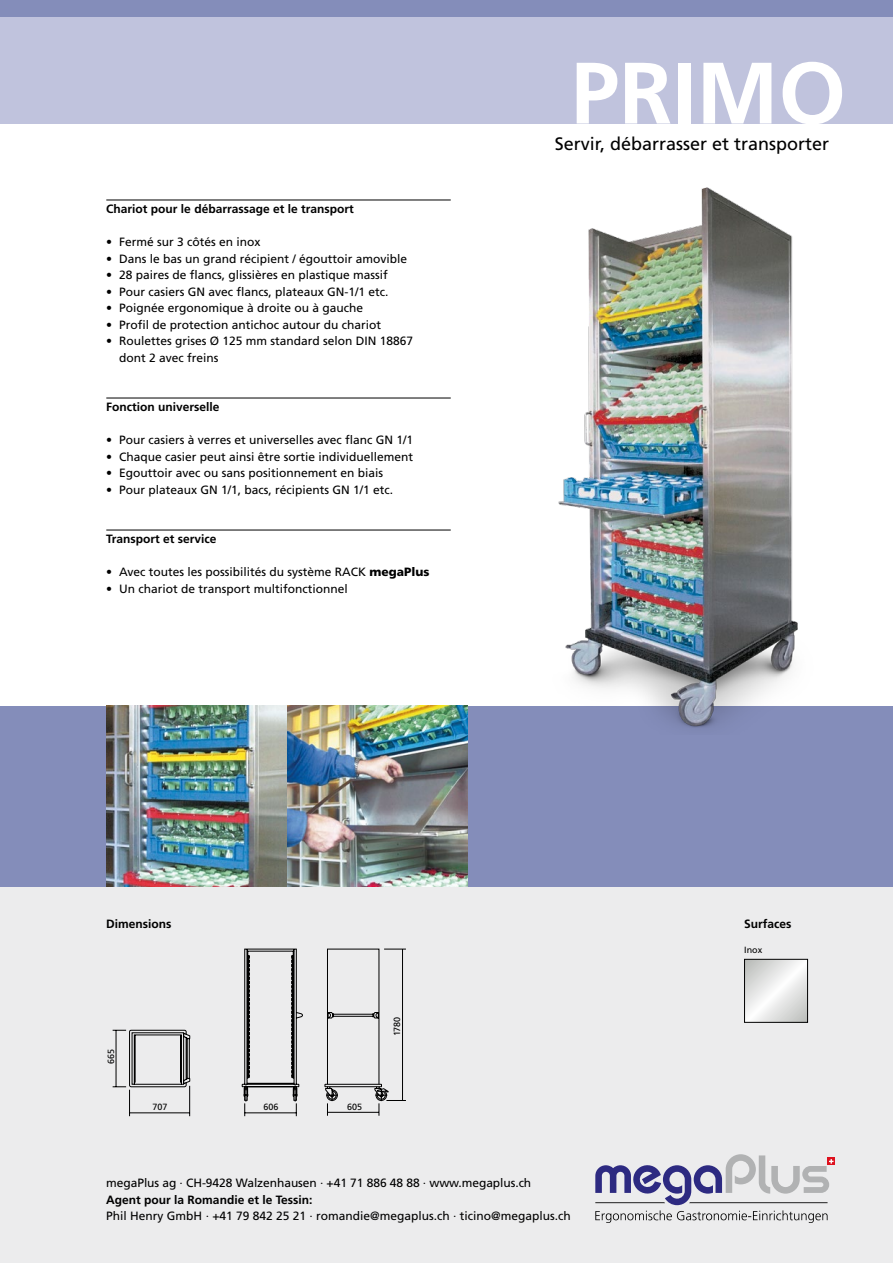
<style>
.page{position:relative;width:893px;height:1263px;background:#fff}
.page>*{position:absolute;margin:0;border:0;box-sizing:border-box;transform-origin:0 0}
.t1{font:700 87px "Frutiger LT Std";color:#fff}
.t2{font:18px "Frutiger LT Std";color:#000}
.t3{font:12px/16.5px "Frutiger LT Std";color:#000}
.t4{font:700 12px "Frutiger LT Std";color:#000}
.t5{font:9px "Frutiger LT Std";color:#000}
.s1{font-weight:900}
</style>
<div class="page">
<div style="left:0;top:0;width:893px;height:123px;background:#c0c3dd"></div>
<div style="left:0;top:0;width:893px;height:17px;background:#848dba"></div>
<div style="left:0;top:880px;width:893px;height:383px;background:#ececed"></div>
<div style="left:0;top:706px;width:893px;height:181px;background:#848dba"></div>
<svg style="left:833px;top:1158px;width:2px;height:7px"></svg>
<svg style="left:595px;top:1154px;width:238px;height:69px"></svg>
<img style="left:558px;top:187px;width:240px;height:541px">
<img style="left:106px;top:706px;width:362px;height:181px">
<svg style="left:112px;top:948px;width:294px;height:169px"></svg>
<svg style="left:746px;top:961px;width:60px;height:60px"></svg>
<div style="left:744px;top:959px;width:64px;height:64px;border:1px solid #000"></div>
<hr style="left:106px;top:200px;width:345px;height:1px;background:#000">
<hr style="left:106px;top:398px;width:345px;height:1px;background:#000">
<hr style="left:106px;top:530px;width:345px;height:1px;background:#000">
<p class="t1" style="left:571px;top:42px;width:277px">PRIMO</p>
<p class="t4" style="left:106px;top:202px;width:249px">Chariot pour le débarrassage et le transport</p>
<p class="t3" style="left:106px;top:234px;width:156px">• Fermé sur 3 côtés en inox</p>
<p class="t3" style="left:106px;top:250px;width:302px">• Dans le bas un grand récipient / égouttoir amovible</p>
<p class="t3" style="left:106px;top:267px;width:283px">• 28 paires de flancs, glissières en plastique massif</p>
<p class="t3" style="left:106px;top:283px;width:284px">• Pour casiers GN avec flancs, plateaux GN-1/1 etc.</p>
<p class="t3" style="left:106px;top:300px;width:258px">• Poignée ergonomique à droite ou à gauche</p>
<p class="t3" style="left:106px;top:316px;width:276px">• Profil de protection antichoc autour du chariot</p>
<p class="t3" style="left:119px;top:333px;width:296px;text-indent:-13px">• Roulettes grises Ø 125 mm standard selon DIN 18867 dont 2 avec freins</p>
<p class="t4" style="left:106px;top:400px;width:115px">Fonction universelle</p>
<p class="t3" style="left:106px;top:432px;width:308px">• Pour casiers à verres et universelles avec flanc GN 1/1</p>
<p class="t3" style="left:106px;top:448px;width:308px">• Chaque casier peut ainsi être sortie individuellement</p>
<p class="t3" style="left:106px;top:465px;width:278px">• Egouttoir avec ou sans positionnement en biais</p>
<p class="t3" style="left:106px;top:481px;width:288px">• Pour plateaux GN 1/1, bacs, récipients GN 1/1 etc.</p>
<p class="t4" style="left:106px;top:532px;width:112px">Transport et service</p>
<p class="t3" style="left:106px;top:564px;width:325px">• Avec toutes les possibilités du système RACK <span class="s1">megaPlus</span></p>
<p class="t3" style="left:106px;top:580px;width:243px">• Un chariot de transport multifonctionnel</p>
<p class="t2" style="left:555px;top:133px;width:276px">Servir, débarrasser et transporter</p>
<p class="t4" style="left:106px;top:916px;width:67px">Dimensions</p>
<p class="t4" style="left:744px;top:916px;width:49px">Surfaces</p>
<p class="t5" style="left:744px;top:944px;width:19px">Inox</p>
<p class="t5" style="left:106px;top:1064px;width:17px;rotate:-90deg">665</p>
<p class="t5" style="left:152px;top:1101px;width:17px">707</p>
<p class="t5" style="left:263px;top:1101px;width:17px">606</p>
<p class="t5" style="left:347px;top:1101px;width:17px">605</p>
<p class="t5" style="left:392px;top:1036px;width:21px;rotate:-90deg">1780</p>
<p class="t3" style="left:106px;top:1175px;width:426px">megaPlus ag · CH-9428 Walzenhausen · +41 71 886 48 88 · www.megaplus.ch</p>
<p class="t4" style="left:106px;top:1193px;width:208px">Agent pour la Romandie et le Tessin:</p>
<p class="t3" style="left:106px;top:1208px;width:466px">Phil Henry GmbH · +41 79 842 25 21 · romandie@megaplus.ch · ticino@megaplus.ch</p>
</div>
